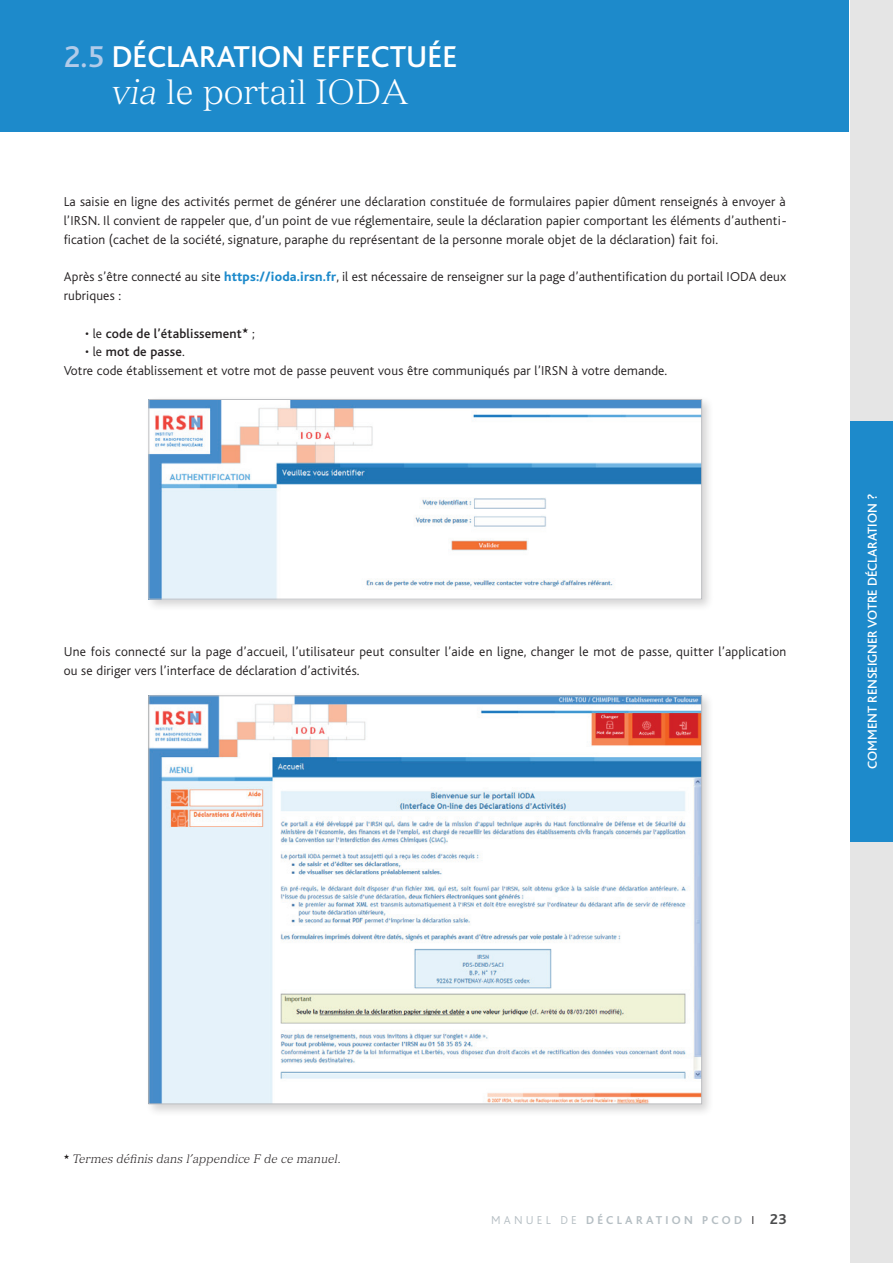
<style>
.page{position:relative;width:893px;height:1263px;background:#fff}
.page>*{position:absolute;margin:0;border:0;box-sizing:border-box;transform-origin:0 0}
.t1{font:300 34.5px "Versailles";color:#fff}
.t2{font:500 31.5px "Bliss";color:#fff}
.t3{font:300 13.5px/18.8px "Bliss";letter-spacing:.01em;color:#231f20}
.t4{font:500 13.5px "Bliss";color:#fff}
.t5{font:500 13.5px "Bliss";letter-spacing:.01em;color:#231f20}
.t6{font:italic 300 12px "Versailles";letter-spacing:.015em;color:#231f20}
.t7{font:700 12px "Bliss";letter-spacing:.27em;color:#b5bec3}
.s1{color:#b2cbe9}
.s2{font-style:italic}
.s3{font-weight:800;color:#1d8acb}
.s4{font-weight:300}
.s5{font-weight:500}
.s6{font-weight:300;color:#231f20}
.s7{font-size:15px;color:#4b4c4d}
</style>
<div class="page">
<div style="left:850px;top:0;width:43px;height:1263px;background:#e5e5e5"></div>
<div style="left:0;top:0;width:848px;height:131px;background:#1d8acb"></div>
<div style="left:145px;top:395px;width:569px;height:217px;background:#231f20;opacity:.19"></div>
<img style="left:150px;top:401px;width:550px;height:196px">
<div style="left:148px;top:399px;width:554px;height:200px;border:1px solid #bcbdc0"></div>
<div style="left:145px;top:692px;width:569px;height:425px;background:#231f20;opacity:.19"></div>
<img style="left:150px;top:697px;width:550px;height:405px">
<div style="left:850px;top:421px;width:43px;height:421px;background:#1d8acb"></div>
<h2 class="t2" style="left:64px;top:40px;width:188px"><span class="s1">2.5</span> Déclaration</h2>
<h2 class="t2" style="left:312px;top:40px;width:17px">effectu</h2>
<h2 class="t2" style="left:428px;top:40px;width:27px">ée</h2>
<h1 class="t1" style="left:112px;top:71px;width:297px"><span class="s2">via</span> le portail IODA</h1>
<p class="t3" style="left:64px;top:193px;width:724px;text-align:justify">La saisie en ligne des activités permet de générer une déclaration constituée de formulaires papier dûment renseignés à envoyer à l’IRSN. Il convient de rappeler que, d’un point de vue réglementaire, seule la déclaration papier comportant les éléments d’authenti&shy;fication (cachet de la société, signature, paraphe du représentant de la personne morale objet de la déclaration) fait foi.</p>
<p class="t3" style="left:64px;top:268px;width:724px">Après s’être connecté au site <span class="s3">https://ioda.irsn.fr</span>, il est nécessaire de renseigner sur la page d’authentification du portail IODA deux rubriques :</p>
<p class="t5" style="left:85px;top:326px;width:171px"><span class="s4">• le</span> code de l’établissement★ <span class="s4">;</span></p>
<p class="t3" style="left:64px;top:343px;width:605px;text-indent:21px">• le <span class="s5">mot de passe</span>.<br>Votre code établissement et votre mot de passe peuvent vous être communiqués par l’IRSN à votre demande.</p>
<p class="t3" style="left:64px;top:643px;width:724px">Une fois connecté sur la page d’accueil, l’utilisateur peut consulter l’aide en ligne, changer le mot de passe, quitter l’application ou se diriger vers l’interface de déclaration d’activités.</p>
<p class="t4" style="left:865px;top:769px;width:277px;rotate:-90deg">COMMENT RENSEIGNER votre déclaration ?</p>
<p class="t6" style="left:64px;top:1151px;width:279px">★ Termes définis dans l’appendice F de ce manuel.</p>
<p class="t7" style="left:491px;top:1214px;width:297px"><span class="s4">MANUEL DE</span> DÉCLARATION PCOD <span class="s6">I</span> <span class="s7">23</span></p>
</div>
